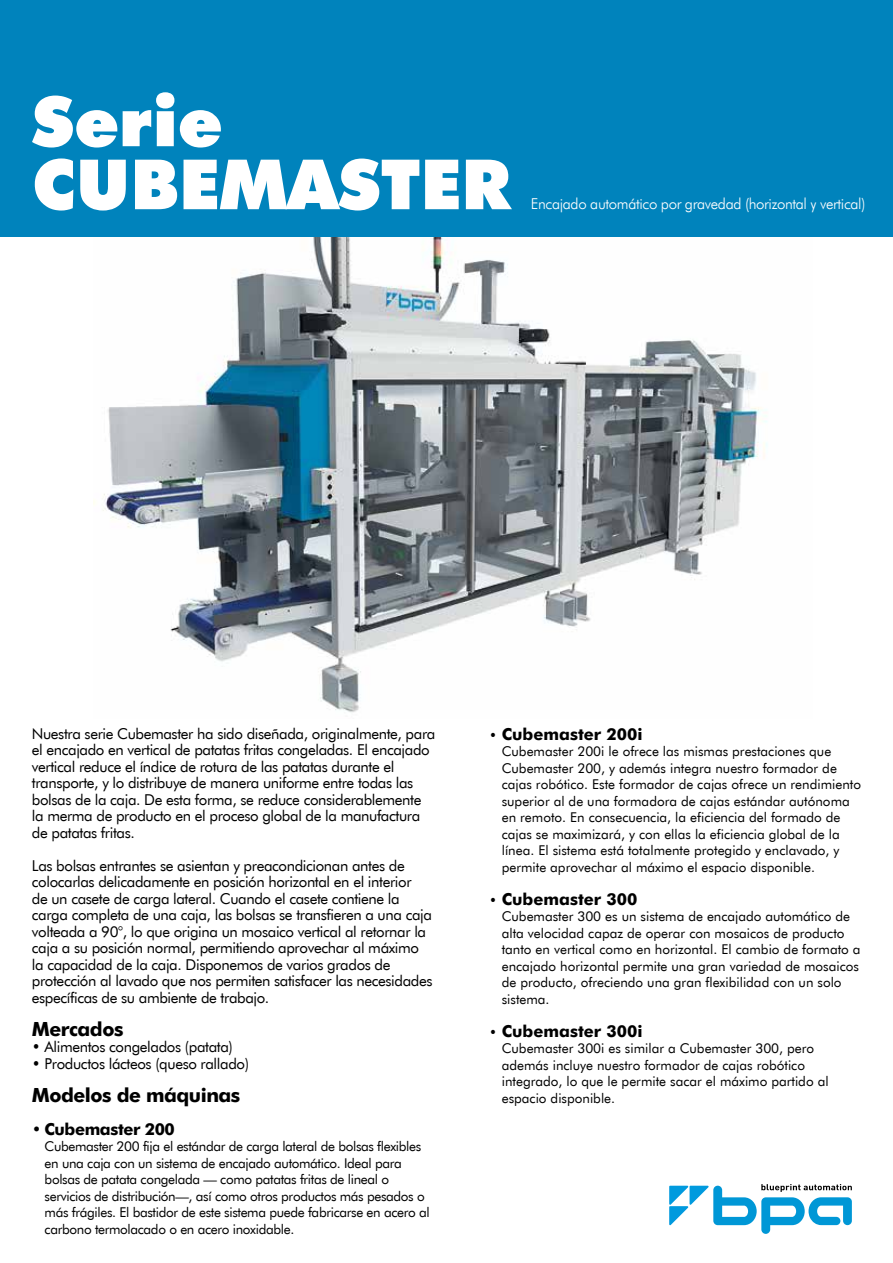
<style>
.page{position:relative;width:893px;height:1263px;background:#fff}
.page>*{position:absolute;margin:0;border:0;box-sizing:border-box;transform-origin:0 0}
.t1{font:900 69.3px/63px "Futura BT";color:#fff}
.t2{font:700 19.5px "Futura BT";letter-spacing:-.025em;color:#000}
.t3{font:700 16.5px "Futura BT";color:#000}
.t4{font:700 16.5px "Futura BT";letter-spacing:-.025em;color:#000}
.t5{font:15px/16.5px "Futura BT";letter-spacing:-.025em;color:#000}
.t6{font:300 15px "Futura BT";letter-spacing:-.025em;color:#fff}
.t7{font:13.5px/16.5px "Futura BT";color:#000}
.t8{font:13.5px/16.5px "Futura BT";letter-spacing:-.025em;color:#000}
.s1{font-weight:400;font-size:13.5px}
</style>
<div class="page">
<img style="left:93px;top:236px;width:719px;height:476px">
<div style="left:0;top:0;width:893px;height:236px;background:#0083bc"></div>
<svg style="left:669px;top:1184px;width:183px;height:50px"></svg>
<h1 class="t1" style="left:32px;top:90px;width:480px">Serie<br>CUBEMASTER</h1>
<p class="t6" style="left:531px;top:195px;width:336px">Encajado automático por gravedad (horizontal y vertical)</p>
<p class="t5" style="left:32px;top:725px;width:405px">Nuestra serie Cubemaster ha sido diseñada, originalmente, para el encajado en vertical de patatas fritas congeladas. El encajado vertical reduce el índice de rotura de las patatas durante el transporte, y lo distribuye de manera uniforme entre todas las bolsas de la caja. De esta forma, se reduce considerablemente la merma de producto en el proceso global de la manufactura de patatas fritas.</p>
<p class="t5" style="left:32px;top:857px;width:402px">Las bolsas entrantes se asientan y preacondicionan antes de colocarlas delicadamente en posición horizontal en el interior<br>de un casete de carga lateral. Cuando el casete contiene la carga completa de una caja, las bolsas se transfieren a una caja volteada a 90°, lo que origina un mosaico vertical al retornar la caja a su posición normal, permitiendo aprovechar al máximo la capacidad de la caja. Disponemos de varios grados de protección al lavado que nos permiten satisfacer las necesidades específicas de su ambiente de trabajo.</p>
<h2 class="t2" style="left:32px;top:1017px;width:93px">Mercados</h2>
<p class="t5" style="left:32px;top:1038px;width:202px">• Alimentos congelados (patata)</p>
<p class="t5" style="left:32px;top:1055px;width:219px">• Productos lácteos (queso rallado)</p>
<h2 class="t2" style="left:32px;top:1083px;width:210px">Modelos de máquinas</h2>
<p class="t4" style="left:32px;top:1119px;width:145px">• Cubemaster 200</p>
<p class="t8" style="left:45px;top:1138px;width:387px">Cubemaster 200 fija el estándar de carga lateral de bolsas flexibles en una caja con un sistema de encajado automático. Ideal para bolsas de patata congelada — como patatas fritas de lineal o servicios de distribución—, así como otros productos más pesados o más frágiles. El bastidor de este sistema puede fabricarse en acero al carbono termolacado o en acero inoxidable.</p>
<p class="t3" style="left:489px;top:724px;width:155px"><span class="s1">•</span> Cubemaster 200i</p>
<p class="t7" style="left:502px;top:743px;width:361px">Cubemaster 200i le ofrece las mismas prestaciones que Cubemaster 200, y además integra nuestro formador de cajas robótico. Este formador de cajas ofrece un rendimiento superior al de una formadora de cajas estándar autónoma en remoto. En consecuencia, la eficiencia del formado de cajas se maximizará, y con ellas la eficiencia global de la línea. El sistema está totalmente protegido y enclavado, y permite aprovechar al máximo el espacio disponible.</p>
<p class="t3" style="left:489px;top:889px;width:150px"><span class="s1">•</span> Cubemaster 300</p>
<p class="t7" style="left:502px;top:908px;width:360px">Cubemaster 300 es un sistema de encajado automático de alta velocidad capaz de operar con mosaicos de producto tanto en vertical como en horizontal. El cambio de formato a encajado horizontal permite una gran variedad de mosaicos de producto, ofreciendo una gran flexibilidad con un solo sistema.</p>
<p class="t3" style="left:489px;top:1021px;width:155px"><span class="s1">•</span> Cubemaster 300i</p>
<p class="t7" style="left:502px;top:1040px;width:328px">Cubemaster 300i es similar a Cubemaster 300, pero además incluye nuestro formador de cajas robótico integrado, lo que le permite sacar el máximo partido al espacio disponible.</p>
</div>
